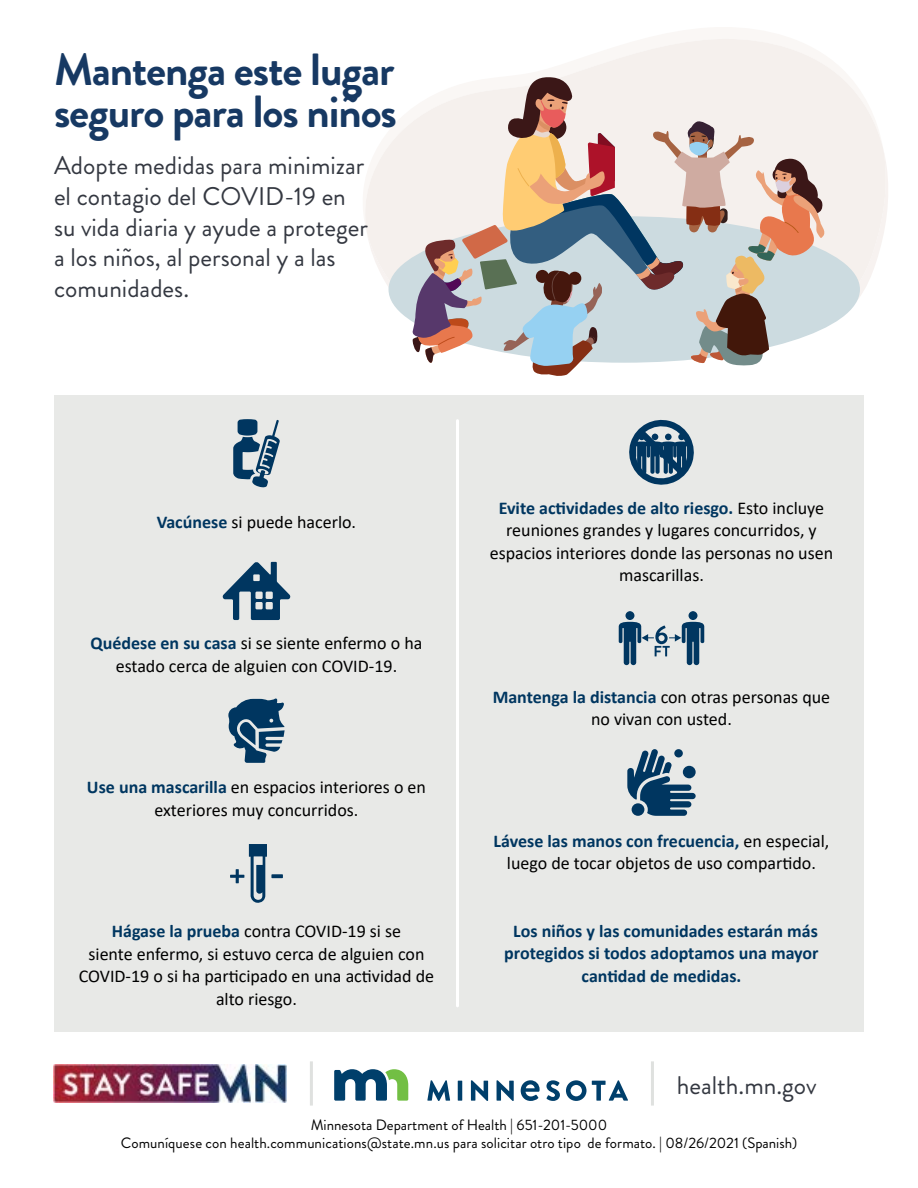
<style>
.page{position:relative;width:918px;height:1188px;background:#fff}
.page>*{position:absolute;margin:0;border:0;box-sizing:border-box;transform-origin:0 0}
.t1{font:700 45px/42px "Brandon Grotesque";letter-spacing:-.025em;color:#173963}
.t2{font:25.5px/30.6px "Brandon Grotesque";color:#343841}
.Body-center{font:18px/22.5px "Calibri";color:#000;text-align:center}
.Body-center-2{font:700 18px/22.5px "Calibri";color:#003660;text-align:center}
.body_10{font:15px/18px "Brandon Grotesque";color:#000;text-align:center}
.s1{font-weight:700;color:#003660}
</style>
<div class="page">
<svg style="left:365px;top:39px;width:523px;height:264px;fill:#f6f1ef"></svg>
<div style="left:389px;top:216px;width:471px;height:147px;background:#ccdbe0;border-radius:50%"></div>
<svg style="left:411px;top:75px;width:414px;height:301px"></svg>
<svg style="left:334px;top:1069px;width:74px;height:32px"></svg>
<svg style="left:427px;top:1080px;width:23px;height:21px"></svg>
<hr style="left:458px;top:1081px;width:4px;height:20px;background:#003f6b">
<svg style="left:471px;top:1080px;width:17px;height:21px"></svg>
<svg style="left:497px;top:1080px;width:17px;height:21px"></svg>
<svg style="left:546px;top:1080px;width:14px;height:21px"></svg>
<svg style="left:566px;top:1080px;width:62px;height:21px"></svg>
<svg style="left:521px;top:1080px;width:19px;height:21px"></svg>
<img style="left:54px;top:1065px;width:232px;height:38px">
<hr style="left:310px;top:1061px;width:3px;height:45px;background:#dfe1df">
<hr style="left:651px;top:1061px;width:3px;height:45px;background:#dfe1df">
<div style="left:54px;top:395px;width:810px;height:636px;background:#e8e9e7"></div>
<svg style="left:233px;top:419px;width:47px;height:68px"></svg>
<svg style="left:223px;top:562px;width:67px;height:58px"></svg>
<svg style="left:228px;top:698px;width:57px;height:65px"></svg>
<svg style="left:230px;top:844px;width:53px;height:59px"></svg>
<svg style="left:629px;top:419px;width:65px;height:66px"></svg>
<svg style="left:619px;top:611px;width:85px;height:54px"></svg>
<svg style="left:627px;top:749px;width:69px;height:67px"></svg>
<hr style="left:456px;top:421px;width:3px;height:585px;background:#fff">
<h1 class="t1" style="left:54px;top:50px;width:345px">Mantenga este lugar seguro para los niños</h1>
<h2 class="t2" style="left:54px;top:151px;width:316px">Adopte medidas para minimizar el contagio del COVID-19 en su vida diaria y ayude a proteger a los niños, al personal y a las comunidades.</h2>
<p class="Body-center" style="left:157px;top:510px;width:201px"><span class="s1">Vacúnese</span> si puede hacerlo.</p>
<p class="Body-center" style="left:91px;top:632px;width:333px"><span class="s1">Quédese en su casa</span> si se siente enfermo o ha estado cerca de alguien con COVID-19.</p>
<p class="Body-center" style="left:87px;top:776px;width:341px"><span class="s1">Use una mascarilla</span> en espacios interiores o en exteriores muy concurridos.</p>
<p class="Body-center" style="left:79px;top:920px;width:357px"><span class="s1">Hágase la prueba</span> contra COVID-19 si se<br>siente enfermo, si estuvo cerca de alguien con COVID-19 o si ha participado en una actividad de alto riesgo.</p>
<p class="Body-center" style="left:490px;top:496px;width:345px"><span class="s1">Evite actividades de alto riesgo.</span> Esto incluye reuniones grandes y lugares concurridos, y espacios interiores donde las personas no usen mascarillas.</p>
<p class="Body-center" style="left:493px;top:685px;width:339px"><span class="s1">Mantenga la distancia</span> con otras personas que no vivan con usted.</p>
<p class="Body-center" style="left:494px;top:829px;width:337px"><span class="s1">Lávese las manos con frecuencia,</span> en especial, luego de tocar objetos de uso compartido.</p>
<p class="Body-center-2" style="left:504px;top:919px;width:316px">Los niños y las comunidades estarán más protegidos si todos adoptamos una mayor cantidad de medidas.</p>
<h3 class="t2" style="left:677px;top:1071px;width:141px">health.mn.gov</h3>
<p class="body_10" style="left:121px;top:1116px;width:678px">Minnesota Department of Health | 651-201-5000<br>Comuníquese con health.communications@state.mn.us para solicitar otro tipo de formato. | 08/26/2021 (Spanish)</p>
</div>
